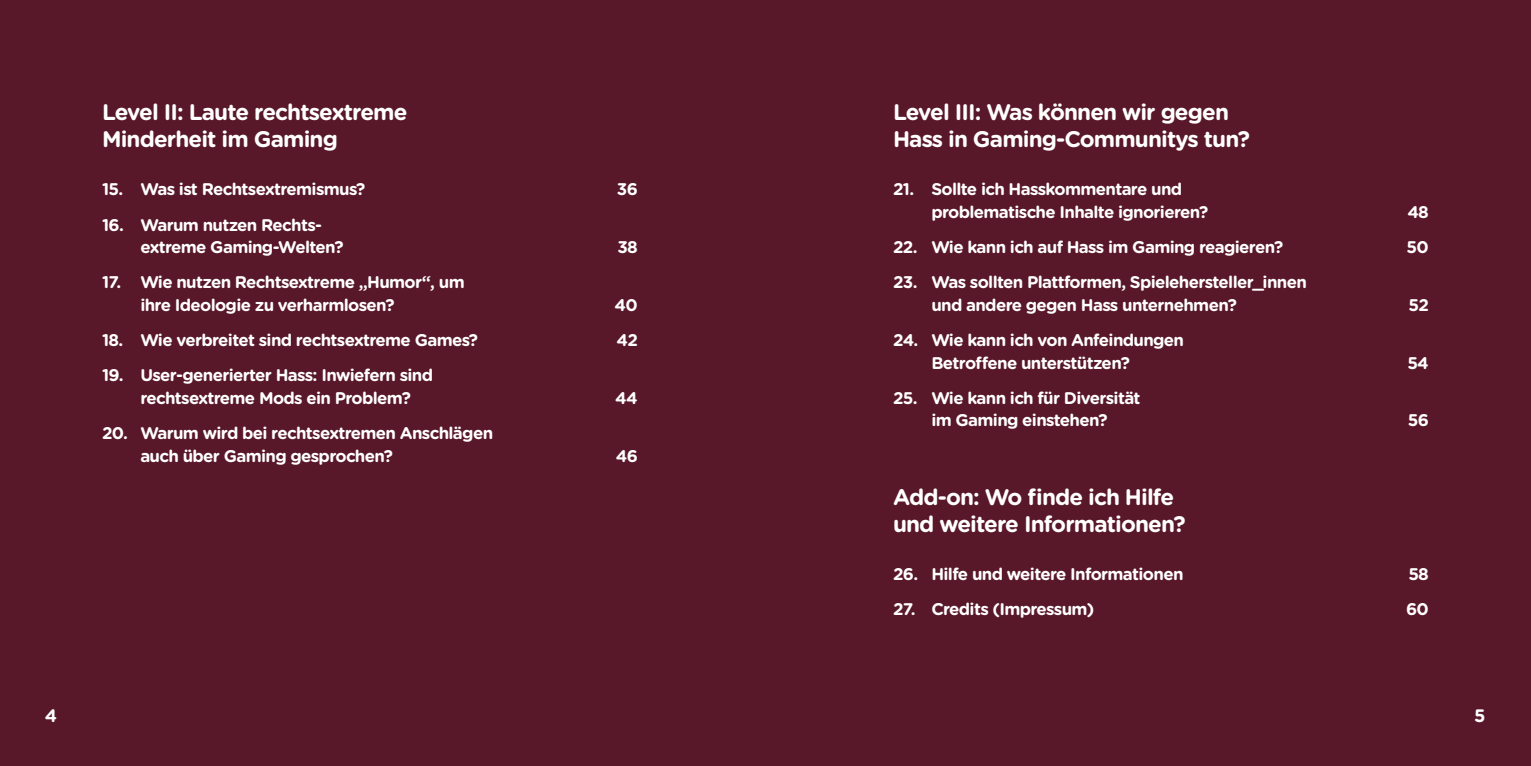
<style>
.page{position:relative;width:1531px;height:766px;background:#fff}
.page>*{position:absolute;margin:0;border:0;box-sizing:border-box;transform-origin:0 0}
.t1{font:700 22.5px/27px "Gotham Rounded";letter-spacing:-.04em;color:#fff}
.t2{font:700 18px "Gotham Rounded";color:#fff}
.t3{font:700 16.88px/22.5px "Gotham Rounded";letter-spacing:-.04em;color:#fff}
</style>
<div class="page">
<div style="left:0;top:0;width:1531px;height:765px;background:#591829"></div>
<h1 class="t1" style="left:102px;top:98px;width:307px">Level II: Laute rechtsextreme<br>Minderheit im Gaming</h1>
<p class="t3" style="left:102px;top:177px;width:265px">15. Was ist Rechtsextremismus?</p>
<p class="t3" style="left:617px;top:177px;width:22px">36</p>
<p class="t3" style="left:140px;top:212px;width:205px;text-indent:-38px">16. Warum nutzen Rechts&shy;extreme Gaming-Welten?</p>
<p class="t3" style="left:617px;top:235px;width:22px">38</p>
<p class="t3" style="left:140px;top:270px;width:326px;text-indent:-38px">17. Wie nutzen Rechtsextreme „Humor“, um ihre Ideologie zu verharmlosen?</p>
<p class="t3" style="left:615px;top:293px;width:25px">40</p>
<p class="t3" style="left:102px;top:328px;width:378px">18. Wie verbreitet sind rechtsextreme Games?</p>
<p class="t3" style="left:616px;top:328px;width:23px">42</p>
<p class="t3" style="left:140px;top:363px;width:294px;text-indent:-38px">19. User-generierter Hass: Inwiefern sind rechtsextreme Mods ein Problem?</p>
<p class="t3" style="left:615px;top:386px;width:24px">44</p>
<p class="t3" style="left:140px;top:421px;width:354px;text-indent:-38px">20. Warum wird bei rechtsextremen Anschlägen auch über Gaming gesprochen?</p>
<p class="t3" style="left:616px;top:443px;width:24px">46</p>
<h1 class="t1" style="left:893px;top:98px;width:358px">Level III: Was können wir gegen<br>Hass in Gaming-Communitys tun?</h1>
<p class="t3" style="left:931px;top:177px;width:278px;text-indent:-38px">21. Sollte ich Hasskommentare und problematische Inhalte ignorieren?</p>
<p class="t3" style="left:1407px;top:200px;width:23px">48</p>
<p class="t3" style="left:893px;top:235px;width:392px">22. Wie kann ich auf Hass im Gaming reagieren?</p>
<p class="t3" style="left:1406px;top:235px;width:24px">50</p>
<p class="t3" style="left:931px;top:270px;width:377px;text-indent:-38px">23. Was sollten Plattformen, Spielehersteller_innen und andere gegen Hass unternehmen?</p>
<p class="t3" style="left:1408px;top:293px;width:22px">52</p>
<p class="t3" style="left:931px;top:328px;width:254px;text-indent:-38px">24. Wie kann ich von Anfeindungen<br>Betroffene unterstützen?</p>
<p class="t3" style="left:893px;top:386px;width:249px;text-align:center">25. Wie kann ich für Diversität im Gaming einstehen?</p>
<p class="t3" style="left:1407px;top:350px;width:23px">54</p>
<p class="t3" style="left:1408px;top:408px;width:23px">56</p>
<h1 class="t1" style="left:893px;top:482px;width:294px">Add-on: Wo finde ich Hilfe und weitere Informationen?</h1>
<p class="t3" style="left:893px;top:561px;width:292px">26. Hilfe und weitere Informationen</p>
<p class="t3" style="left:1408px;top:561px;width:22px">58</p>
<p class="t3" style="left:893px;top:596px;width:203px">27. Credits (Impressum)</p>
<p class="t3" style="left:1406px;top:596px;width:24px">60</p>
<p class="t2" style="left:45px;top:702px;width:14px">4</p>
<p class="t2" style="left:1474px;top:702px;width:13px">5</p>
</div>
